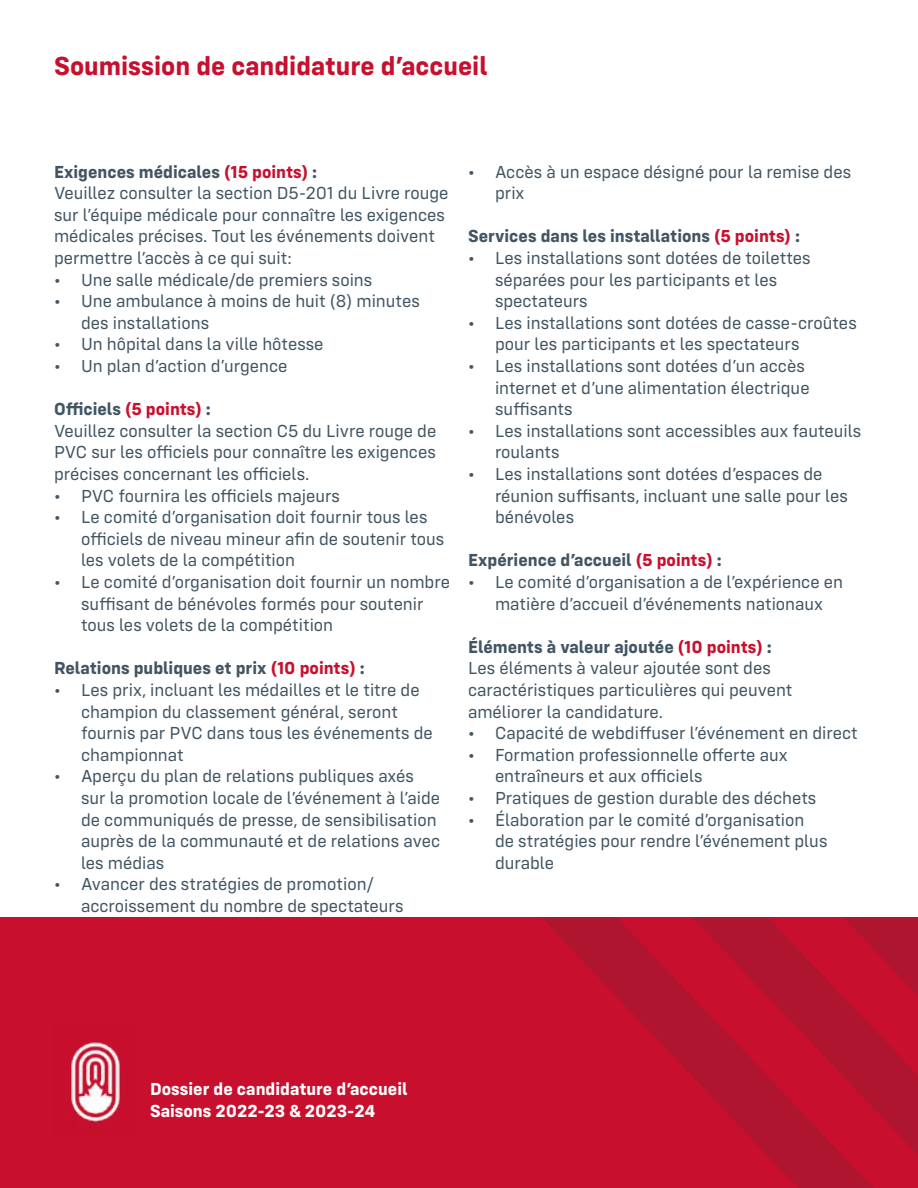
<style>
.page{position:relative;width:918px;height:1188px;background:#fff}
.page>*{position:absolute;margin:0;border:0;box-sizing:border-box;transform-origin:0 0}
.t1{font:700 27px "Config";color:#c8102e}
.t2{font:18px/21.6px "Config";color:#425563}
.t3{font:700 18px "Config";color:#425563}
.t4{font:700 18px/21.6px "Config";color:#fff}
.s1{font-weight:700}
.s2{font-weight:700;color:#c8102e}
.s3{color:#c8102e}
</style>
<div class="page">
<div style="left:0;top:918px;width:918px;height:270px;background:#c8102e"></div>
<svg style="left:542px;top:918px;width:376px;height:270px"></svg>
<img style="left:70px;top:1041px;width:51px;height:81px">
<h1 class="t1" style="left:54px;top:49px;width:435px">Soumission de candidature d’accueil</h1>
<p class="t2" style="left:54px;top:161px;width:396px"><span class="s1">Exigences médicales</span> <span class="s2">(15 points)</span> <span class="s1">:<br></span>Veuillez consulter la section D5-201 du Livre rouge sur l’équipe médicale pour connaître les exigences médicales précises. Tout les événements doivent permettre l’accès à ce qui suit:</p>
<p class="t2" style="left:54px;top:269px;width:320px">• Une salle médicale/de premiers soins</p>
<p class="t2" style="left:81px;top:290px;width:340px;text-indent:-27px">• Une ambulance à moins de huit (8) minutes des installations</p>
<p class="t2" style="left:54px;top:334px;width:271px">• Un hôpital dans la ville hôtesse</p>
<p class="t2" style="left:54px;top:355px;width:235px">• Un plan d’action d’urgence</p>
<p class="t2" style="left:54px;top:398px;width:384px"><span class="s1">Officiels</span> <span class="s2">(5 points)</span> <span class="s1">:<br></span>Veuillez consulter la section C5 du Livre rouge de PVC sur les officiels pour connaître les exigences précises concernant les officiels.</p>
<p class="t2" style="left:54px;top:485px;width:287px">• PVC fournira les officiels majeurs</p>
<p class="t2" style="left:81px;top:506px;width:365px;text-indent:-27px">• Le comité d’organisation doit fournir tous les officiels de niveau mineur afin de soutenir tous les volets de la compétition</p>
<p class="t2" style="left:81px;top:571px;width:371px;text-indent:-27px">• Le comité d’organisation doit fournir un nombre suffisant de bénévoles formés pour soutenir tous les volets de la compétition</p>
<p class="t3" style="left:54px;top:658px;width:312px">Relations publiques et prix <span class="s3">(10 points)</span> :</p>
<p class="t2" style="left:81px;top:679px;width:353px;text-indent:-27px">• Les prix, incluant les médailles et le titre de champion du classement général, seront fournis par PVC dans tous les événements de championnat</p>
<p class="t2" style="left:81px;top:766px;width:361px;text-indent:-27px">• Aperçu du plan de relations publiques axés sur la promotion locale de l’événement à l’aide de communiqués de presse, de sensibilisation auprès de la communauté et de relations avec les médias</p>
<p class="t2" style="left:81px;top:874px;width:324px;text-indent:-27px">• Avancer des stratégies de promotion/ accroissement du nombre de spectateurs</p>
<p class="t2" style="left:495px;top:161px;width:358px;text-indent:-27px">• Accès à un espace désigné pour la remise des prix</p>
<p class="t3" style="left:468px;top:226px;width:334px">Services dans les installations <span class="s3">(5 points)</span> :</p>
<p class="t2" style="left:495px;top:247px;width:317px;text-indent:-27px">• Les installations sont dotées de toilettes séparées pour les participants et les spectateurs</p>
<p class="t2" style="left:495px;top:312px;width:363px;text-indent:-27px">• Les installations sont dotées de casse-croûtes pour les participants et les spectateurs</p>
<p class="t2" style="left:495px;top:355px;width:316px;text-indent:-27px">• Les installations sont dotées d’un accès internet et d’une alimentation électrique suffisants</p>
<p class="t2" style="left:495px;top:420px;width:368px;text-indent:-27px">• Les installations sont accessibles aux fauteuils roulants</p>
<p class="t2" style="left:495px;top:463px;width:354px;text-indent:-27px">• Les installations sont dotées d’espaces de réunion suffisants, incluant une salle pour les bénévoles</p>
<p class="t3" style="left:468px;top:550px;width:255px">Expérience d’accueil <span class="s3">(5 points)</span> :</p>
<p class="t2" style="left:468px;top:571px;width:377px;text-align:center">• Le comité d’organisation a de l’expérience en matière d’accueil d’événements nationaux</p>
<p class="t2" style="left:468px;top:636px;width:326px"><span class="s1">Éléments à valeur ajoutée</span> <span class="s2">(10 points)</span> <span class="s1">:<br></span>Les éléments à valeur ajoutée sont des caractéristiques particulières qui peuvent améliorer la candidature.</p>
<p class="t2" style="left:468px;top:722px;width:391px">• Capacité de webdiffuser l’événement en direct</p>
<p class="t2" style="left:495px;top:744px;width:294px;text-indent:-27px">• Formation professionnelle offerte aux entraîneurs et aux officiels</p>
<p class="t2" style="left:468px;top:787px;width:350px">• Pratiques de gestion durable des déchets</p>
<p class="t2" style="left:495px;top:809px;width:334px;text-indent:-27px">• Élaboration par le comité d’organisation de stratégies pour rendre l’événement plus durable</p>
<p class="t4" style="left:150px;top:1078px;width:259px">Dossier de candidature d’accueil<br>Saisons 2022-23 &amp; 2023-24</p>
</div>
